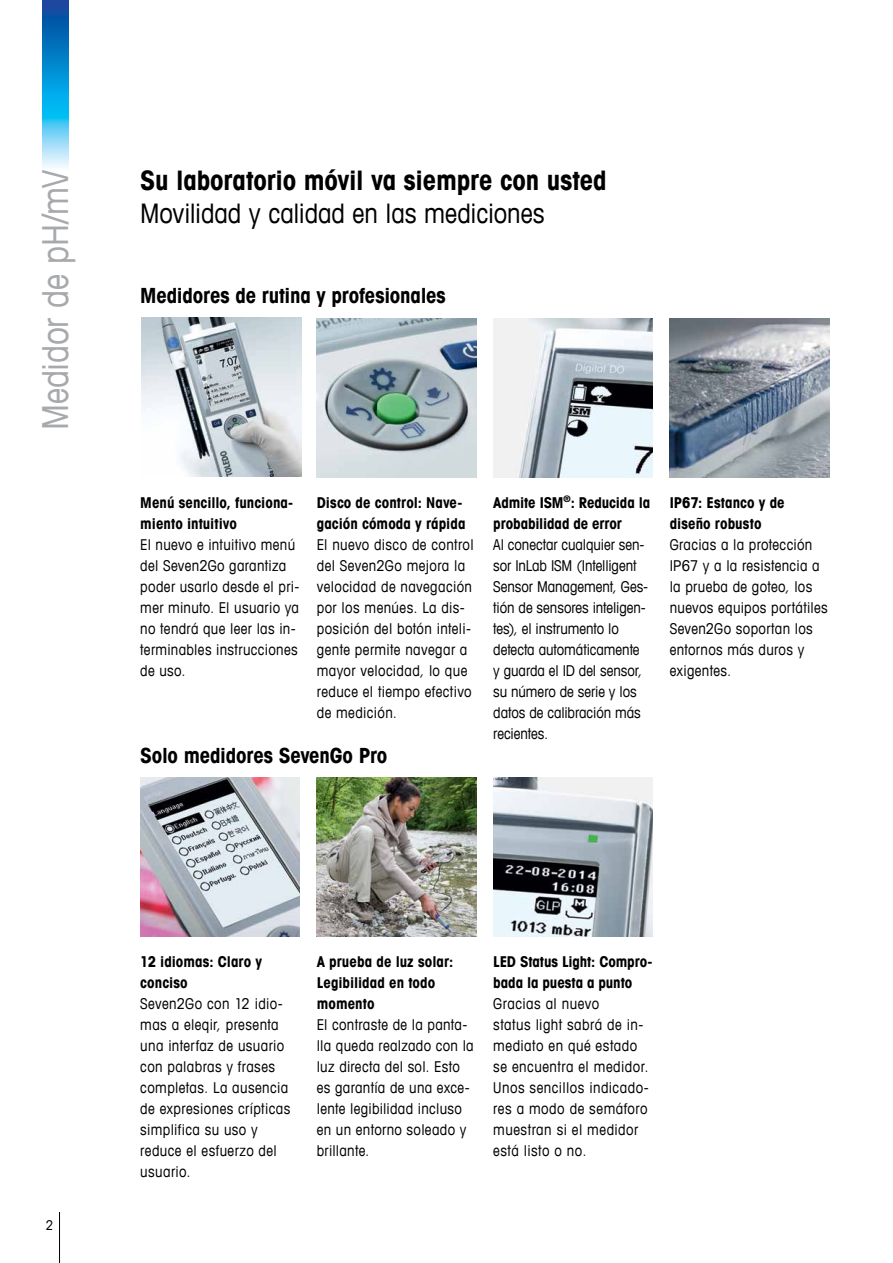
<style>
.page{position:relative;width:893px;height:1263px;background:#fff}
.page>*{position:absolute;margin:0;border:0;box-sizing:border-box;transform-origin:0 0}
.t1{font:condensed 36px "Avant Garde Com";letter-spacing:-.005em;color:#a7a9ac}
.t2{font:700 condensed 27px "Avant Garde Com";letter-spacing:-.005em;color:#000}
.t3{font:condensed 27px "Avant Garde Com";letter-spacing:-.01em;color:#000}
.t4{font:700 condensed 21px "Avant Garde Com";letter-spacing:-.01em;color:#000}
.t5{font:condensed 15px/21px "Avant Garde Com";letter-spacing:.02em;color:#000}
.t6{font:700 condensed 15px/21px "Avant Garde Com";color:#000}
.t7{font:condensed 15px/21px "Avant Garde Com";letter-spacing:-.005em;color:#000}
.t8{font:condensed 13.5px "Avant Garde Com";color:#000}
</style>
<div class="page">
<hr style="left:59px;top:1212px;width:1px;height:51px;background:#000">
<img style="left:43px;top:0;width:25px;height:168px">
<img style="left:142px;top:317px;width:159px;height:160px">
<img style="left:317px;top:777px;width:159px;height:160px">
<img style="left:317px;top:318px;width:159px;height:160px">
<img style="left:493px;top:318px;width:160px;height:160px">
<img style="left:493px;top:777px;width:160px;height:160px">
<img style="left:670px;top:318px;width:159px;height:160px">
<img style="left:140px;top:777px;width:160px;height:160px">
<h1 class="t1" style="left:33px;top:430px;width:262px;rotate:-90deg">Medidor de pH/mV</h1>
<h2 class="t2" style="left:140px;top:163px;width:468px">Su laboratorio móvil va siempre con usted</h2>
<h2 class="t3" style="left:140px;top:196px;width:406px">Movilidad y calidad en las mediciones</h2>
<h3 class="t4" style="left:140px;top:282px;width:307px">Medidores de rutina y profesionales</h3>
<p class="t6" style="left:140px;top:491px;width:154px">Menú sencillo, funciona&shy;miento intuitivo</p>
<p class="t5" style="left:140px;top:533px;width:161px">El nuevo e intuitivo menú del Seven2Go garantiza poder usarlo desde el pri&shy;mer minuto. El usuario ya no tendrá que leer las in&shy;terminables instrucciones de uso.</p>
<p class="t6" style="left:317px;top:491px;width:150px">Disco de control: Nave&shy;gación cómoda y rápida</p>
<p class="t5" style="left:317px;top:533px;width:158px">El nuevo disco de control del Seven2Go mejora la velocidad de navegación por los menúes. La dis&shy;posición del botón inteli&shy;gente permite navegar a mayor velocidad, lo que reduce el tiempo efectivo de medición.</p>
<h3 class="t4" style="left:140px;top:742px;width:249px">Solo medidores SevenGo Pro</h3>
<p class="t6" style="left:493px;top:491px;width:159px">Admite ISM<sup>®</sup>: Reducida la probabilidad de error</p>
<p class="t7" style="left:493px;top:533px;width:156px">Al conectar cualquier sen&shy;sor InLab ISM (Intelligent<br>Sensor Management, Ges&shy;tión de sensores inteligen&shy;tes), el instrumento lo detecta automáticamente y guarda el ID del sensor, su número de serie y los datos de calibración más recientes.</p>
<p class="t6" style="left:670px;top:491px;width:117px">IP67: Estanco y de diseño robusto</p>
<p class="t5" style="left:670px;top:533px;width:160px">Gracias a la protección<br>IP67 y a la resistencia a la prueba de goteo, los nuevos equipos portátiles<br>Seven2Go soportan los entornos más duros y exigentes.</p>
<p class="t8" style="left:46px;top:1217px;width:9px">2</p>
<p class="t6" style="left:140px;top:951px;width:123px">12 idiomas: Claro y conciso</p>
<p class="t5" style="left:140px;top:993px;width:152px">Seven2Go con 12 idio&shy;mas a eleqir, presenta una interfaz de usuario con palabras y frases completas. La ausencia de expresiones crípticas simplifica su uso y reduce el esfuerzo del usuario.</p>
<p class="t6" style="left:317px;top:951px;width:138px">A prueba de luz solar:<br>Legibilidad en todo momento</p>
<p class="t5" style="left:317px;top:1014px;width:159px">El contraste de la panta&shy;lla queda realzado con la luz directa del sol. Esto es garantía de una exce&shy;lente legibilidad incluso en un entorno soleado y brillante.</p>
<p class="t6" style="left:493px;top:951px;width:161px">LED Status Light: Compro&shy;bada la puesta a punto</p>
<p class="t5" style="left:493px;top:993px;width:157px">Gracias al nuevo<br>status light sabrá de in&shy;mediato en qué estado se encuentra el medidor.<br>Unos sencillos indicado&shy;res a modo de semáforo muestran si el medidor está listo o no.</p>
</div>
